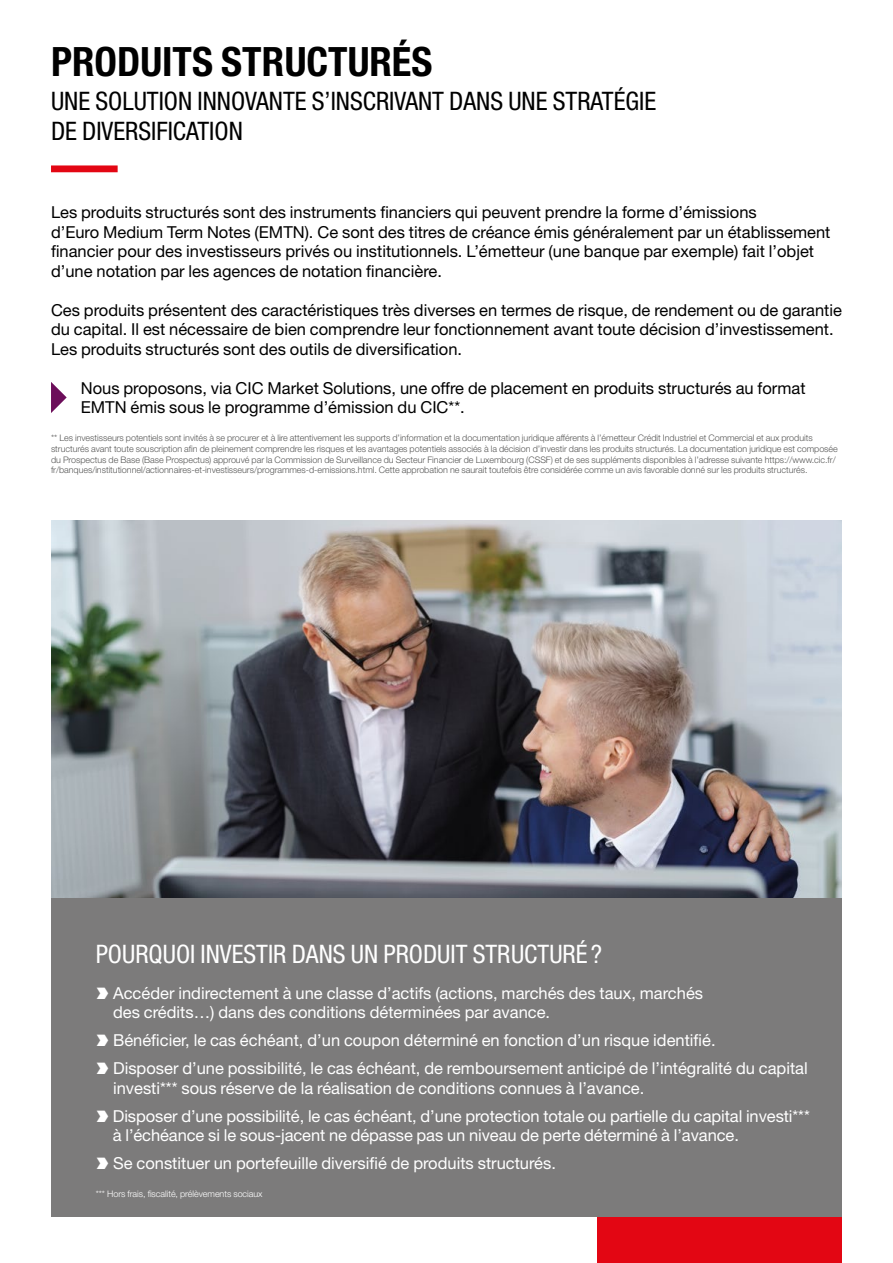
<style>
.page{position:relative;width:893px;height:1263px;background:#fff}
.page>*{position:absolute;margin:0;border:0;box-sizing:border-box;transform-origin:0 0}
.t1{font:700 condensed 40.5px "Helvetica Neue LT Std";color:#000}
.t2{font:condensed 25.5px/30px "Helvetica Neue LT Std";color:#000}
.t3{font:condensed 25.5px "Helvetica Neue LT Std";color:#fff}
.t4{font:16.5px/19.5px "Helvetica Neue LT Std";color:#000}
.t5{font:16.5px/28px "Helvetica Neue LT Std";color:#fff}
.t6{font:300 9px/10.8px "Helvetica Neue LT Std";letter-spacing:-.005em;color:#575756}
.t7{font:300 9px "Helvetica Neue LT Std";letter-spacing:-.005em;color:#fff}
</style>
<div class="page">
<div style="left:597px;top:1212px;width:245px;height:51px;background:#e30613"></div>
<div style="left:51px;top:165px;width:67px;height:7px;background:#e30613"></div>
<img style="left:51px;top:520px;width:791px;height:378px">
<div style="left:51px;top:898px;width:791px;height:318px;background:#7c7b7b"></div>
<svg style="left:51px;top:382px;width:16px;height:31px"></svg>
<h1 class="t1" style="left:51px;top:37px;width:383px">PRODUITS STRUCTURÉS</h1>
<h2 class="t2" style="left:51px;top:86px;width:607px">UNE SOLUTION INNOVANTE S’INSCRIVANT DANS UNE STRATÉGIE<br>DE DIVERSIFICATION</h2>
<p class="t4" style="left:51px;top:202px;width:781px">Les produits structurés sont des instruments financiers qui peuvent prendre la forme d’émissions<br>d’Euro Medium Term Notes (EMTN). Ce sont des titres de créance émis généralement par un établissement financier pour des investisseurs privés ou institutionnels. L’émetteur (une banque par exemple) fait l’objet d’une notation par les agences de notation financière.</p>
<p class="t4" style="left:51px;top:300px;width:792px">Ces produits présentent des caractéristiques très diverses en termes de risque, de rendement ou de garantie du capital. Il est nécessaire de bien comprendre leur fonctionnement avant toute décision d’investissement.<br>Les produits structurés sont des outils de diversification.</p>
<h3 class="t4" style="left:81px;top:378px;width:726px">Nous proposons, via CIC Market Solutions, une offre de placement en produits structurés au format<br>EMTN émis sous le programme d’émission du CIC**.</h3>
<p class="t6" style="left:51px;top:432px;width:788px">** Les investisseurs potentiels sont invités à se procurer et à lire attentivement les supports d’information et la documentation juridique afférents à l’émetteur Crédit Industriel et Commercial et aux produits structurés avant toute souscription afin de pleinement comprendre les risques et les avantages potentiels associés à la décision d’investir dans les produits structurés. La documentation juridique est composée du Prospectus de Base (Base Prospectus) approuvé par la Commission de Surveillance du Secteur Financier de Luxembourg (CSSF) et de ses suppléments disponibles à l’adresse suivante https://www.cic.fr/ fr/banques/institutionnel/actionnaires-et-investisseurs/programmes-d-emissions.html. Cette approbation ne saurait toutefois être considérée comme un avis favorable donné sur les produits structurés.</p>
<h2 class="t3" style="left:96px;top:939px;width:508px">POURQUOI INVESTIR DANS UN PRODUIT STRUCTURÉ ?</h2>
<h3 class="t5" style="left:113px;top:983px;width:591px;line-height:19.5px;text-indent:-17px">❱Accéder indirectement à une classe d’actifs (actions, marchés des taux, marchés des crédits…) dans des conditions déterminées par avance.</h3>
<h3 class="t5" style="left:96px;top:1026px;width:714px">❱Bénéficier, le cas échéant, d’un coupon déterminé en fonction d’un risque identifié.<br>❱ Disposer d’une possibilité, le cas échéant, de remboursement anticipé de l’intégralité du capital</h3>
<h3 class="t5" style="left:96px;top:1074px;width:716px;text-indent:17px">investi*** sous réserve de la réalisation de conditions connues à l’avance.<br>❱ Disposer d’une possibilité, le cas échéant, d’une protection totale ou partielle du capital investi***</h3>
<h3 class="t5" style="left:96px;top:1121px;width:645px;text-indent:17px">à l’échéance si le sous-jacent ne dépasse pas un niveau de perte déterminé à l’avance. ❱Se constituer un portefeuille diversifié de produits structurés.</h3>
<p class="t7" style="left:96px;top:1188px;width:168px">*** Hors frais, fiscalité, prélèvements sociaux</p>
</div>
